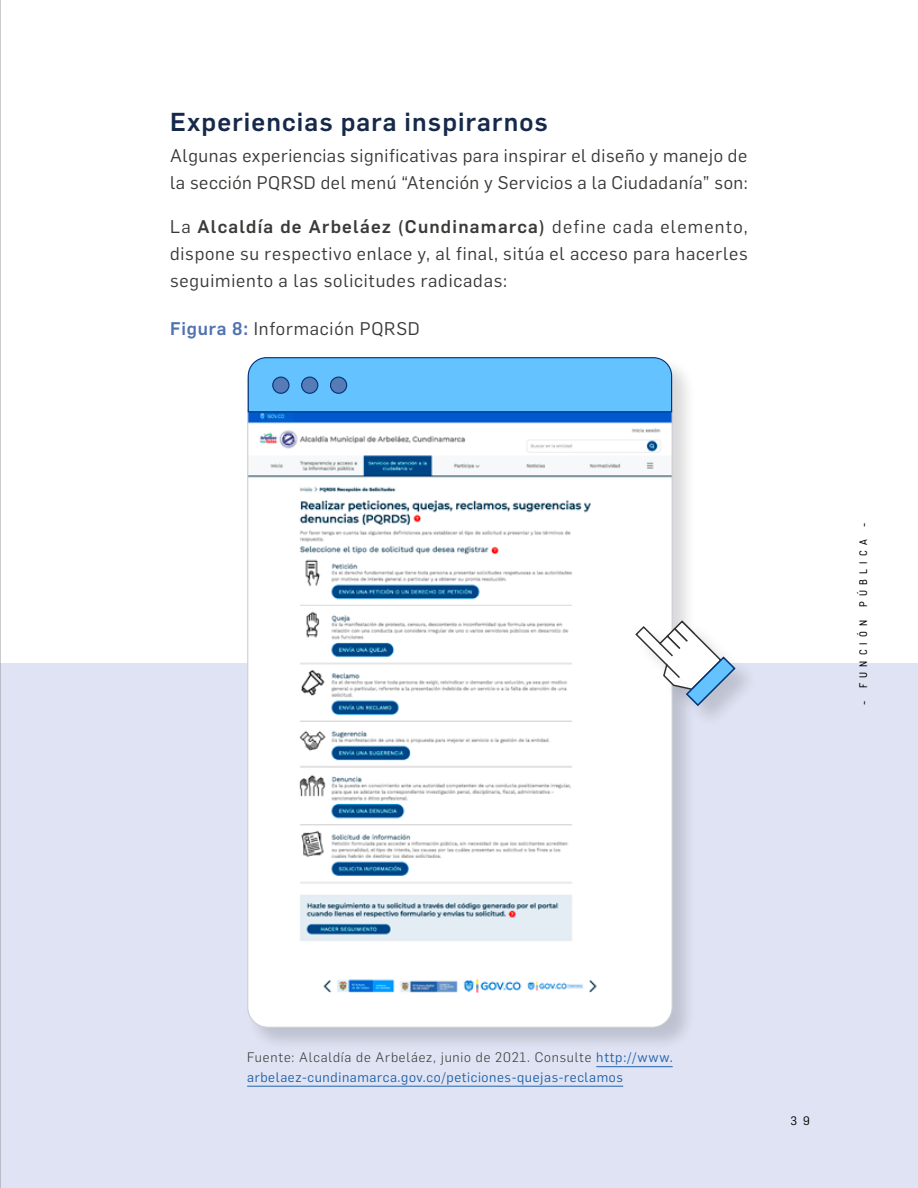
<style>
.page{position:relative;width:918px;height:1188px;background:#fff}
.page>*{position:absolute;margin:0;border:0;box-sizing:border-box;transform-origin:0 0}
.H4{font:500 25.5px "Flama";letter-spacing:.045em;color:#16294a}
.ilustracion{font:18px/27px "Flama";letter-spacing:.03em;color:#383b37}
.fuente{font:13.5px/19.5px "Flama";letter-spacing:.045em;color:#2262a9}
.t1{font:12px "Flama";color:#000}
.t2{font:500 10.5px "Dosis";letter-spacing:.5em;color:#000}
.s1{font-weight:500}
.s2{font-weight:500;color:#5071b2}
.s3{font-weight:300;color:#383b37}
</style>
<div class="page">
<div style="left:0;top:663px;width:918px;height:525px;background:#dfe3f3"></div>
<div style="left:246px;top:356px;width:451px;height:696px;background:#000;opacity:.15"></div>
<img style="left:248px;top:413px;width:424px;height:614px">
<svg style="left:247px;top:357px;width:426px;height:56px;background:#5fbbf7"></svg>
<div style="left:273px;top:377px;width:16px;height:16px;background:#557cb6;border-radius:50%"></div>
<div style="left:272px;top:377px;width:18px;height:17px;border:1px solid #003275;border-radius:50%"></div>
<div style="left:302px;top:377px;width:16px;height:16px;background:#557cb6;border-radius:50%"></div>
<div style="left:301px;top:377px;width:17px;height:17px;border:1px solid #003275;border-radius:50%"></div>
<div style="left:331px;top:377px;width:16px;height:16px;background:#557cb6;border-radius:50%"></div>
<div style="left:330px;top:377px;width:17px;height:17px;border:1px solid #003275;border-radius:50%"></div>
<div style="left:635px;top:621px;width:125px;height:109px;background:#000;opacity:.15"></div>
<svg style="left:634px;top:619px;width:103px;height:88px"></svg>
<hr style="left:596px;top:1066px;width:77px;height:1px;background:#2262a9">
<hr style="left:247px;top:1086px;width:376px;height:1px;background:#2262a9">
<hr style="left:0;top:0;width:1px;height:1188px;background:#97989f">
<h3 class="H4" style="left:170px;top:103px;width:379px">Experiencias para inspirarnos</h3>
<p class="ilustracion" style="left:170px;top:141px;width:579px">Algunas experiencias significativas para inspirar el diseño y manejo de la sección PQRSD del menú “Atención y Servicios a la Ciudadanía” son:</p>
<p class="ilustracion" style="left:170px;top:212px;width:579px;text-align:justify">La <span class="s1">Alcaldía de Arbeláez (Cundinamarca)</span> define cada elemento, dispone su respectivo enlace y, al final, sitúa el acceso para hacerles seguimiento a las solicitudes radicadas:</p>
<p class="ilustracion" style="left:170px;top:314px;width:251px"><span class="s2">Figura 8:</span> Información PQRSD</p>
<p class="t2" style="left:857px;top:705px;width:184px;rotate:-90deg">- FUNCIÓN PÚBLICA -</p>
<p class="fuente" style="left:247px;top:1047px;width:427px"><span class="s3">Fuente: Alcaldía de Arbeláez, junio de 2021. Consulte</span> http://www. arbelaez-cundinamarca.gov.co/peticiones-quejas-reclamos</p>
<p class="t1" style="left:790px;top:1113px;width:21px">3 9</p>
</div>
